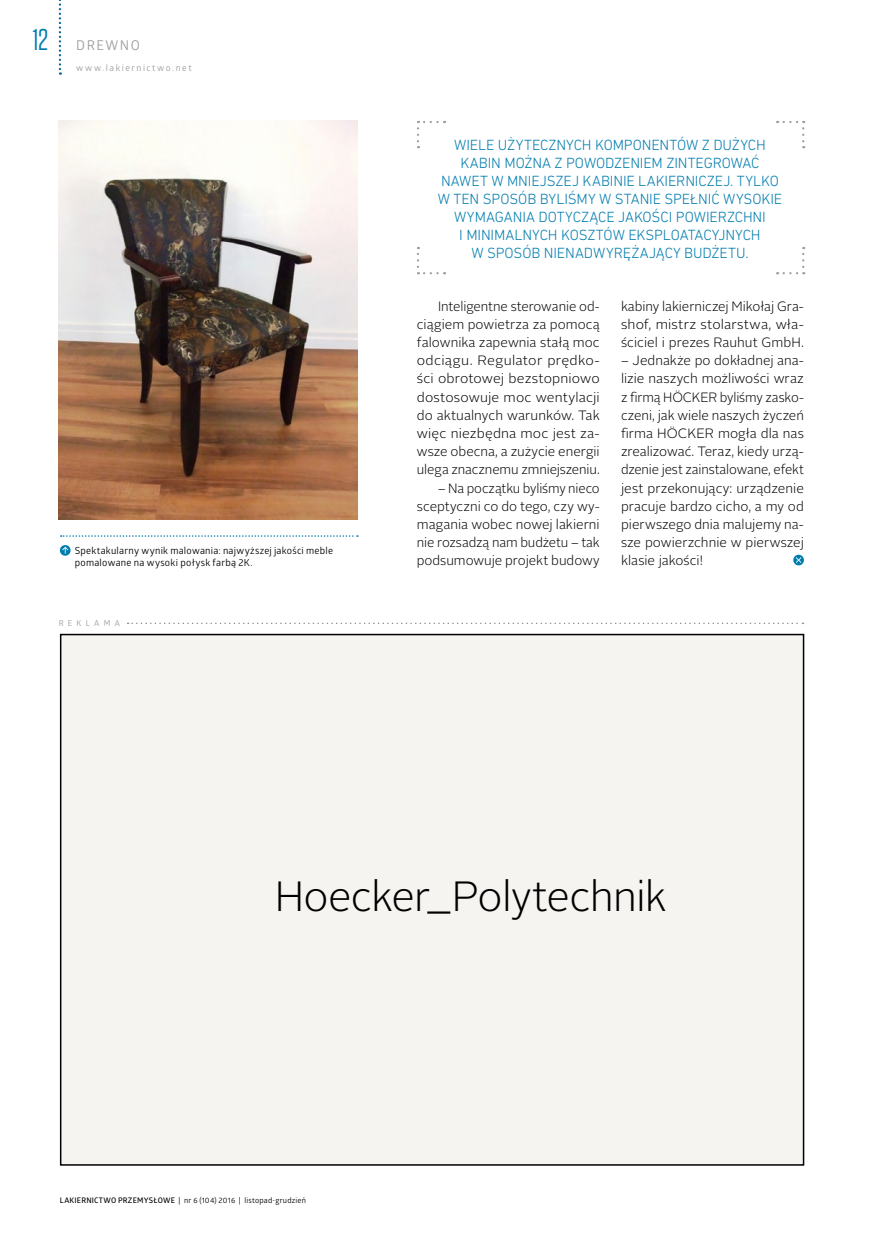
<style>
.page{position:relative;width:872px;height:1234px;background:#fff}
.page>*{position:absolute;margin:0;border:0;box-sizing:border-box;transform-origin:0 0}
.t1{font:300 42.15px "Alright Sans";letter-spacing:-.02em;color:#000}
.t2{font:30px "Tungsten";color:#007daf}
.t3{font:300 15px/18px "DIN Next LT Pro";letter-spacing:-.01em;color:#007daf;text-align:center}
.t4{font:300 13.5px/18.1px "Alright Sans";color:#000;text-align:justify}
.t5{font:13.5px "Glober";letter-spacing:.11em;color:#9c9d9d}
.t6{font:9.75px/12px "Glober";letter-spacing:.025em;color:#000}
.t7{font:9px "Glober";letter-spacing:.165em;color:#9c9d9d}
.t8{font:8.25px "Glober";letter-spacing:.53em;color:#9c9d9d}
.t9{font:7.65px "Glober";letter-spacing:.025em;color:#000}
.s1{font-weight:600}
</style>
<div class="page">
<svg style="left:793px;top:554px;width:11px;height:11px"></svg>
<img style="left:59px;top:121px;width:299px;height:398px">
<svg style="left:128px;top:622px;width:675px;height:2px"></svg>
<svg style="left:61px;top:535px;width:297px;height:1px"></svg>
<svg style="left:60px;top:545px;width:11px;height:10px"></svg>
<svg style="left:417px;top:121px;width:20px;height:27px"></svg>
<svg style="left:417px;top:247px;width:20px;height:27px"></svg>
<svg style="left:777px;top:121px;width:27px;height:27px"></svg>
<svg style="left:777px;top:247px;width:27px;height:27px"></svg>
<div style="left:61px;top:634px;width:742px;height:530px;background:#f5f4f0"></div>
<svg style="left:59px;top:0;width:2px;height:75px"></svg>
<h2 class="t2" style="left:33px;top:24px;width:17px">12</h2>
<p class="t5" style="left:76px;top:36px;width:65px">DREWNO</p>
<p class="t7" style="left:76px;top:61px;width:117px">www.lakiernictwo.net</p>
<p class="t6" style="left:75px;top:544px;width:260px">Spektakularny wynik malowania: najwyższej jakości meble pomalowane na wysoki połysk farbą 2K.</p>
<p class="t8" style="left:59px;top:617px;width:63px">REKLAMA</p>
<p class="t3" style="left:438px;top:135px;width:346px">WIELE UŻYTECZNYCH KOMPONENTÓW Z DUŻYCH KABIN MOŻNA Z POWODZENIEM ZINTEGROWAĆ NAWET W MNIEJSZEJ KABINIE LAKIERNICZEJ. TYLKO W TEN SPOSÓB BYLIŚMY W STANIE SPEŁNIĆ WYSOKIE WYMAGANIA DOTYCZĄCE JAKOŚCI POWIERZCHNI<br>I MINIMALNYCH KOSZTÓW EKSPLOATACYJNYCH<br>W SPOSÓB NIENADWYRĘŻAJĄCY BUDŻETU.</p>
<p class="t4" style="left:417px;top:297px;width:184px;text-indent:21px">Inteligentne sterowanie od&shy;ciągiem powietrza za pomocą falownika zapewnia stałą moc odciągu. Regulator prędko&shy;ści obrotowej bezstopniowo dostosowuje moc wentylacji do aktualnych warunków. Tak więc niezbędna moc jest za&shy;wsze obecna, a zużycie energii ulega znacznemu zmniejszeniu.</p>
<p class="t4" style="left:417px;top:479px;width:184px;text-indent:21px">– Na początku byliśmy nieco sceptyczni co do tego, czy wy&shy;magania wobec nowej lakierni nie rozsadzą nam budżetu – tak podsumowuje projekt budowy</p>
<p class="t4" style="left:621px;top:297px;width:184px">kabiny lakierniczej Mikołaj Gra&shy;shof, mistrz stolarstwa, wła&shy;ściciel i prezes Rauhut GmbH.</p>
<p class="t4" style="left:621px;top:351px;width:184px">– Jednakże po dokładnej ana&shy;lizie naszych możliwości wraz z firmą HÖCKER byliśmy zasko&shy;czeni, jak wiele naszych życzeń firma HÖCKER mogła dla nas zrealizować. Teraz, kiedy urzą&shy;dzenie jest zainstalowane, efekt jest przekonujący: urządzenie pracuje bardzo cicho, a my od pierwszego dnia malujemy na&shy;sze powierzchnie w pierwszej klasie jakości!</p>
<h1 class="t1" style="left:275px;top:867px;width:393px">Hoecker_Polytechnik</h1>
<p class="t9" style="left:60px;top:1194px;width:247px"><span class="s1">LAKIERNICTWO PRZEMYSŁOWE</span> | nr 6 (104) 2016 | listopad-grudzień</p>
</div>
